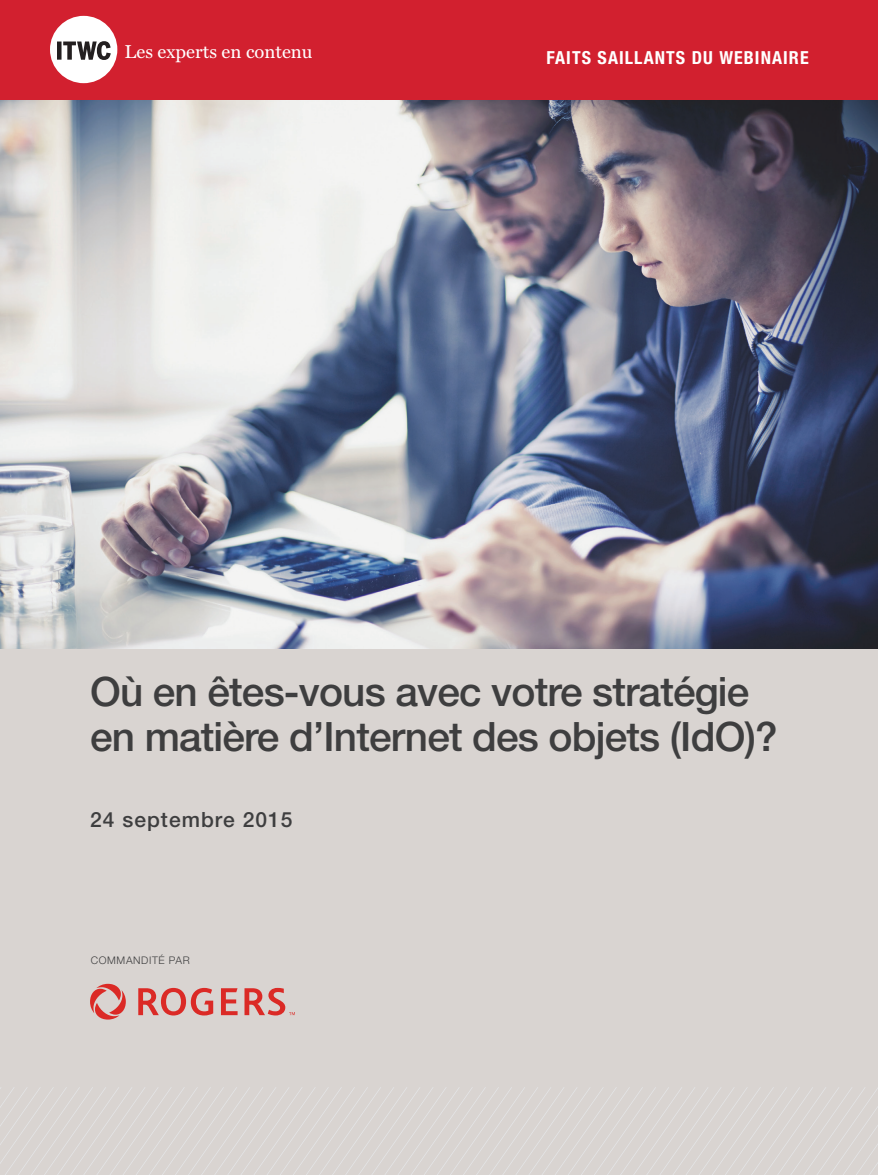
<style>
.page{position:relative;width:878px;height:1175px;background:#fff}
.page>*{position:absolute;margin:0;border:0;box-sizing:border-box;transform-origin:0 0}
.t1{font:500 40.5px/45px "Helvetica Neue LT Std";letter-spacing:-.02em;color:#3e3e3f}
.t2{font:500 21px "Helvetica Neue LT Std";letter-spacing:.05em;color:#3e3e3f}
.t3{font:18.75px "Miller Text";color:#fff}
.t4{font:700 condensed 18px "Helvetica Neue LT Std";letter-spacing:.06em;color:#fff}
.t5{font:300 10.5px "Helvetica Neue LT Std";letter-spacing:.06em;color:#3e3e3f}
</style>
<div class="page">
<div style="left:0;top:0;width:878px;height:1174px;background:#d9d4d1"></div>
<svg style="left:0;top:1087px;width:878px;height:87px"></svg>
<img style="left:0;top:99px;width:878px;height:549px">
<div style="left:0;top:0;width:878px;height:99px;background:#d2202f"></div>
<div style="left:50px;top:16px;width:67px;height:67px;background:#fff;border-radius:50%"></div>
<svg style="left:57px;top:41px;width:54px;height:19px"></svg>
<svg style="left:90px;top:983px;width:36px;height:36px"></svg>
<svg style="left:221px;top:988px;width:16px;height:27px"></svg>
<svg style="left:138px;top:987px;width:75px;height:28px"></svg>
<svg style="left:244px;top:987px;width:51px;height:28px"></svg>
<p class="t3" style="left:124px;top:40px;width:190px">Les experts en contenu</p>
<p class="t4" style="left:546px;top:47px;width:264px">FAITS SAILLANTS DU WEBINAIRE</p>
<p class="t1" style="left:90px;top:669px;width:689px">Où en êtes-vous avec votre stratégie en matière d’Internet des objets (IdO)?</p>
<p class="t2" style="left:90px;top:806px;width:204px">24 septembre 2015</p>
<p class="t5" style="left:91px;top:954px;width:100px">COMMANDITÉ PAR</p>
</div>
